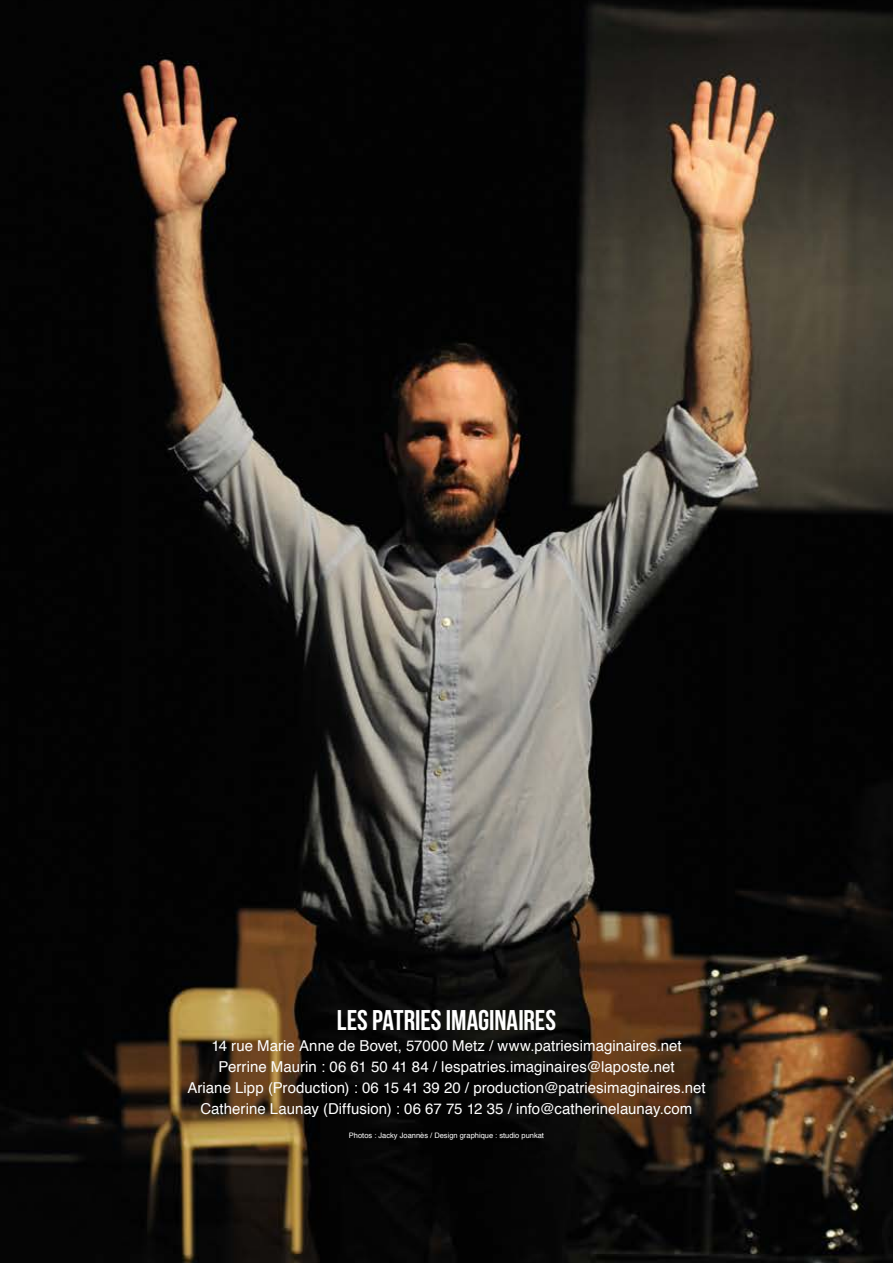
<style>
.page{position:relative;width:893px;height:1263px;background:#fff}
.page>*{position:absolute;margin:0;border:0;box-sizing:border-box;transform-origin:0 0}
.t1{font:700 28.5px "Bebas Neue";color:#fff}
.t2{font:15px/21px "Helvetica";letter-spacing:.005em;color:#fff;text-align:center}
.t3{font:7.5px "Helvetica";color:#fff}
</style>
<div class="page">
<img style="left:0;top:0;width:893px;height:1263px">
<h1 class="t1" style="left:337px;top:1005px;width:221px">LES PATRIES IMAGINAIRES</h1>
<p class="t2" style="left:187px;top:1036px;width:520px">14 rue Marie Anne de Bovet, 57000 Metz / www.patriesimaginaires.net Perrine Maurin : 06 61 50 41 84 / lespatries.imaginaires@laposte.net<br>Ariane Lipp (Production) : 06 15 41 39 20 / production@patriesimaginaires.net Catherine Launay (Diffusion) : 06 67 75 12 35 / info@catherinelaunay.com</p>
<p class="t3" style="left:349px;top:1129px;width:197px">Photos : Jacky Joannès / Design graphique : studio punkat</p>
</div>
